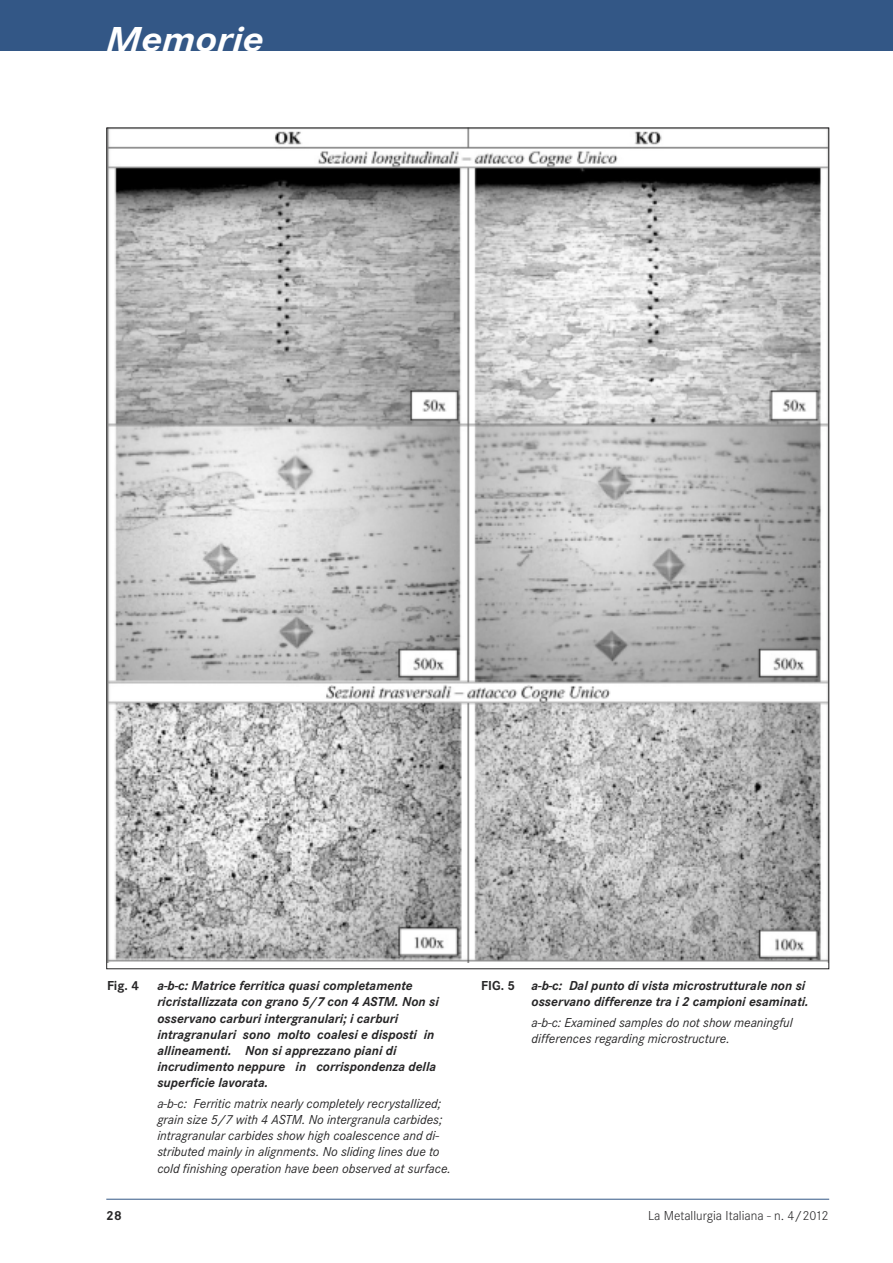
<style>
.page{position:relative;width:893px;height:1263px;background:#fff}
.page>*{position:absolute;margin:0;border:0;box-sizing:border-box;transform-origin:0 0}
.t1{font:italic 700 36px "Corporate S";color:#fff;scale:1.14 1}
.t2{font:italic 700 13.5px/16.2px "Corporate S";color:#272627}
.t3{font:italic 13.5px/16.2px "Corporate S";color:#272627}
.t4{font:300 13.5px "Corporate S";color:#272627}
.t5{font:700 13.5px "Corporate S";color:#272627}
.s1{font-style:normal}
</style>
<div class="page">
<div style="left:0;top:0;width:893px;height:50px;background:#335786"></div>
<hr style="left:106px;top:1199px;width:723px;height:1px;background:#335786">
<img style="left:108px;top:130px;width:719px;height:832px">
<h1 class="t1" style="left:106px;top:17px;width:140px">Memorie</h1>
<p class="t5" style="left:107px;top:977px;width:34px">Fig. 4</p>
<p class="t2" style="left:157px;top:977px;width:283px">a-b-c: Matrice ferritica quasi completamente ricristallizzata con grano 5/7 con 4 ASTM. Non si osservano carburi intergranulari; i carburi intragranulari sono molto coalesi e disposti in allineamenti. Non si apprezzano piani di incrudimento neppure in corrispondenza della superficie lavorata.</p>
<p class="t3" style="left:157px;top:1095px;width:295px">a-b-c: Ferritic matrix nearly completely recrystallized; grain size 5/7 with 4 ASTM. No intergranula carbides; intragranular carbides show high coalescence and di&shy;stributed mainly in alignments. No sliding lines due to cold finishing operation have been observed at surface.</p>
<p class="t2" style="left:481px;top:977px;width:329px;text-align:right"><span class="s1">FIG. 5</span> a-b-c: Dal punto di vista microstrutturale non si osservano differenze tra i 2 campioni esaminati.</p>
<p class="t3" style="left:531px;top:1014px;width:263px">a-b-c: Examined samples do not show meaningful differences regarding microstructure.</p>
<p class="t5" style="left:106px;top:1207px;width:17px">28</p>
<p class="t4" style="left:648px;top:1207px;width:182px">La Metallurgia Italiana - n. 4/2012</p>
</div>
